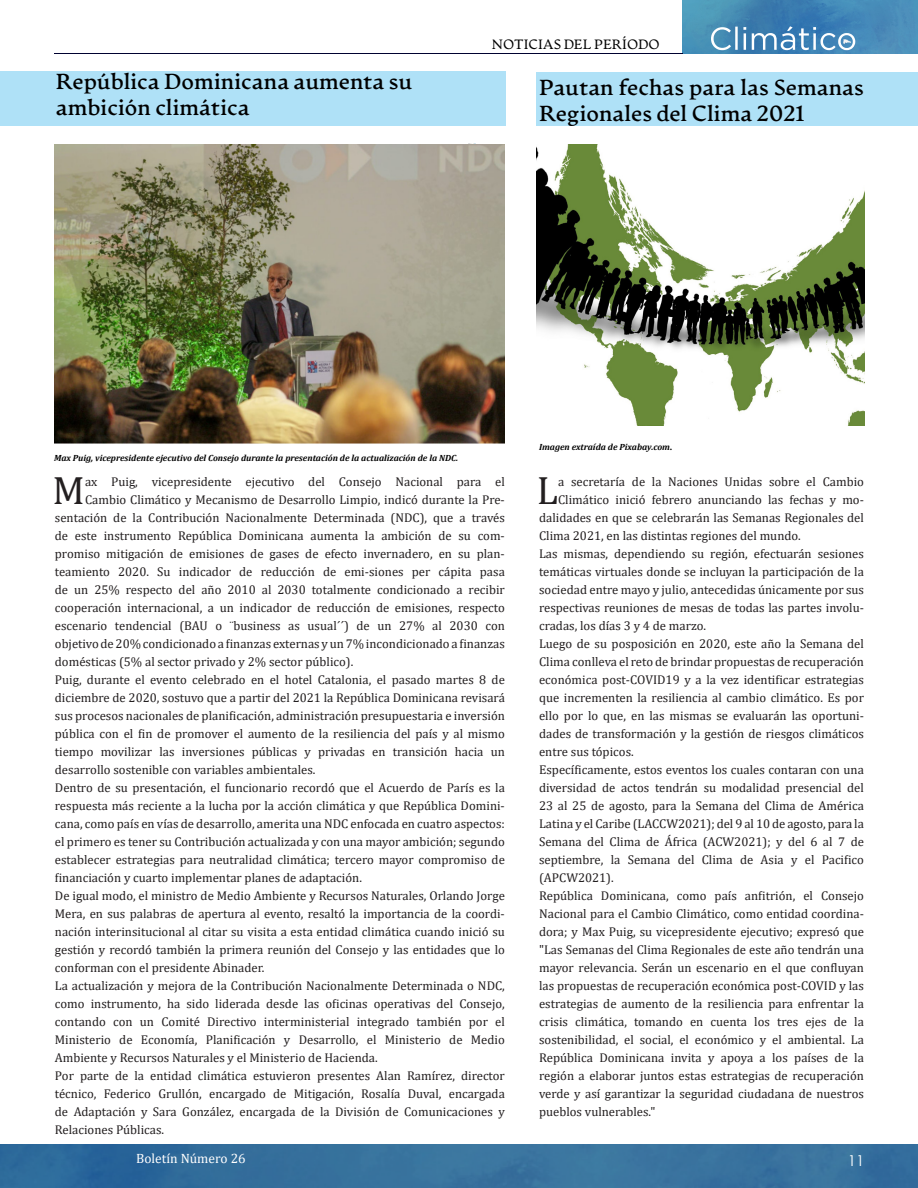
<style>
.page{position:relative;width:918px;height:1188px;background:#fff}
.page>*{position:absolute;margin:0;border:0;box-sizing:border-box;transform-origin:0 0}
.t1{font:39.75px "Cambria";color:#231f20}
.t2{font:21.75px/25.7px "Artifex CF Bold";letter-spacing:-.005em;color:#000}
.t3{font:15px "Century Gothic";color:#fff}
.t4{font:13.5px "Artifex CF Regular";color:#000}
.t5{font:13.5px "Cambria";color:#fff}
.t6{font:12.75px/18px "Cambria";color:#231f20;text-align:justify}
.t7{font:italic 700 9px "Cambria";color:#000}
.s1{font-family:"Century Gothic"}
</style>
<div class="page">
<img style="left:683px;top:1px;width:235px;height:53px">
<div style="left:0;top:1145px;width:918px;height:43px;background:linear-gradient(to right,#2e6a9a,#3d75a0)"></div>
<svg style="left:711px;top:26px;width:144px;height:24px;background:#6a9dc4"></svg>
<div style="left:0;top:72px;width:506px;height:54px;background:#afe1f7"></div>
<div style="left:536px;top:72px;width:382px;height:54px;background:#afe1f7"></div>
<img style="left:536px;top:145px;width:329px;height:280px">
<img style="left:55px;top:144px;width:450px;height:300px">
<p class="t2" style="left:56px;top:70px;width:358px">República Dominicana aumenta su</p>
<p class="t2" style="left:56px;top:96px;width:195px">ambición climática</p>
<p class="t4" style="left:492px;top:36px;width:169px">NOTICIAS DEL PERÍODO</p>
<p class="t2" style="left:539px;top:76px;width:326px">Pautan fechas para las Semanas<br>Regionales del Clima 2021</p>
<p class="t7" style="left:54px;top:452px;width:406px">Max Puig, vicepresidente ejecutivo del Consejo durante la presentación de la actualización de la NDC.</p>
<p class="t7" style="left:539px;top:440px;width:135px">Imagen extraída de Pixabay.com<span class="s1">.</span></p>
<p class="t1" style="left:53px;top:467px;width:34px">M</p>
<p class="t6" style="left:85px;top:473px;width:421px">ax Puig, vicepresidente ejecutivo del Consejo Nacional para el</p>
<p class="t6" style="left:85px;top:491px;width:421px">Cambio Climático y Mecanismo de Desarrollo Limpio, indicó durante la Pre-</p>
<p class="t6" style="left:55px;top:509px;width:452px">sentación de la Contribución Nacionalmente Determinada (NDC), que a través de este instrumento República Dominicana aumenta la ambición de su com&shy;promiso mitigación de emisiones de gases de efecto invernadero, en su plan&shy;teamiento 2020. Su indicador de reducción de emi-siones per cápita pasa de un 25% respecto del año 2010 al 2030 totalmente condicionado a recibir</p>
<p class="t6" style="left:55px;top:599px;width:451px">cooperación internacional, a un indicador de reducción de emisiones, respecto</p>
<p class="t6" style="left:55px;top:617px;width:452px">escenario tendencial (BAU o ¨business as usual´´) de un 27% al 2030 con</p>
<p class="t6" style="left:55px;top:635px;width:452px">objetivo de 20% condicionado a finanzas externas y un 7% incondicionado a finanzas</p>
<p class="t6" style="left:55px;top:653px;width:300px">domésticas (5% al sector privado y 2% sector público).</p>
<p class="t6" style="left:55px;top:671px;width:452px">Puig, durante el evento celebrado en el hotel Catalonia, el pasado martes 8 de</p>
<p class="t6" style="left:55px;top:689px;width:452px">diciembre de 2020, sostuvo que a partir del 2021 la República Dominicana revisará sus procesos nacionales de planificación, administración presupuestaria e inversión pública con el fin de promover el aumento de la resiliencia del país y al mismo</p>
<p class="t6" style="left:55px;top:743px;width:452px">tiempo movilizar las inversiones públicas y privadas en transición hacia un</p>
<p class="t6" style="left:55px;top:761px;width:262px">desarrollo sostenible con variables ambientales.</p>
<p class="t6" style="left:55px;top:779px;width:451px">Dentro de su presentación, el funcionario recordó que el Acuerdo de París es la</p>
<p class="t6" style="left:55px;top:797px;width:452px">respuesta más reciente a la lucha por la acción climática y que República Domini&shy;cana, como país en vías de desarrollo, amerita una NDC enfocada en cuatro aspectos: el primero es tener su Contribución actualizada y con una mayor ambición; segundo establecer estrategias para neutralidad climática; tercero mayor compromiso de</p>
<p class="t6" style="left:55px;top:869px;width:309px">financiación y cuarto implementar planes de adaptación.</p>
<p class="t6" style="left:55px;top:887px;width:452px">De igual modo, el ministro de Medio Ambiente y Recursos Naturales, Orlando Jorge Mera, en sus palabras de apertura al evento, resaltó la importancia de la coordi&shy;nación interinsitucional al citar su visita a esta entidad climática cuando inició su gestión y recordó también la primera reunión del Consejo y las entidades que lo conforman con el presidente Abinader.</p>
<p class="t6" style="left:55px;top:977px;width:452px">La actualización y mejora de la Contribución Nacionalmente Determinada o NDC, como instrumento, ha sido liderada desde las oficinas operativas del Consejo,</p>
<p class="t6" style="left:55px;top:1013px;width:451px">contando con un Comité Directivo interministerial integrado también por el</p>
<p class="t6" style="left:55px;top:1031px;width:452px">Ministerio de Economía, Planificación y Desarrollo, el Ministerio de Medio</p>
<p class="t6" style="left:55px;top:1049px;width:324px">Ambiente y Recursos Naturales y el Ministerio de Hacienda.</p>
<p class="t6" style="left:55px;top:1067px;width:452px">Por parte de la entidad climática estuvieron presentes Alan Ramírez, director</p>
<p class="t6" style="left:55px;top:1085px;width:451px">técnico, Federico Grullón, encargado de Mitigación, Rosalía Duval, encargada de Adaptación y Sara González, encargada de la División de Comunicaciones y</p>
<p class="t6" style="left:55px;top:1121px;width:111px">Relaciones Públicas.</p>
<p class="t6" style="left:539px;top:473px;width:326px;text-align:right">a secretaría de la Naciones Unidas sobre el Cambio<br>Climático inició febrero anunciando las fechas y mo&shy;dalidades en que se celebrarán las Semanas Regionales del</p>
<p class="t6" style="left:539px;top:527px;width:263px">Clima 2021, en las distintas regiones del mundo.</p>
<p class="t6" style="left:539px;top:545px;width:326px">Las mismas, dependiendo su región, efectuarán sesiones temáticas virtuales donde se incluyan la participación de la sociedad entre mayo y julio, antecedidas únicamente por sus respectivas reuniones de mesas de todas las partes involu&shy;cradas, los días 3 y 4 de marzo.</p>
<p class="t6" style="left:539px;top:635px;width:326px">Luego de su posposición en 2020, este año la Semana del</p>
<p class="t6" style="left:539px;top:653px;width:326px">Clima conlleva el reto de brindar propuestas de recuperación económica post-COVID19 y a la vez identificar estrategias que incrementen la resiliencia al cambio climático. Es por ello por lo que, en las mismas se evaluarán las oportuni&shy;dades de transformación y la gestión de riesgos climáticos entre sus tópicos.</p>
<p class="t6" style="left:539px;top:761px;width:326px">Específicamente, estos eventos los cuales contaran con una diversidad de actos tendrán su modalidad presencial del 23 al 25 de agosto, para la Semana del Clima de América</p>
<p class="t6" style="left:539px;top:815px;width:326px">Latina y el Caribe (LACCW2021); del 9 al 10 de agosto, para la</p>
<p class="t6" style="left:539px;top:833px;width:326px">Semana del Clima de África (ACW2021); y del 6 al 7 de septiembre, la Semana del Clima de Asia y el Pacifico (APCW2021).</p>
<p class="t6" style="left:539px;top:887px;width:326px">República Dominicana, como país anfitrión, el Consejo Nacional para el Cambio Climático, como entidad coordina&shy;dora; y Max Puig, su vicepresidente ejecutivo; expresó que "Las Semanas del Clima Regionales de este año tendrán una mayor relevancia. Serán un escenario en el que confluyan las propuestas de recuperación económica post-COVID y las</p>
<p class="t6" style="left:539px;top:995px;width:326px">estrategias de aumento de la resiliencia para enfrentar la</p>
<p class="t6" style="left:539px;top:1013px;width:326px">crisis climática, tomando en cuenta los tres ejes de la sostenibilidad, el social, el económico y el ambiental. La República Dominicana invita y apoya a los países de la región a elaborar juntos estas estrategias de recuperación verde y así garantizar la seguridad ciudadana de nuestros pueblos vulnerables."</p>
<p class="t1" style="left:537px;top:467px;width:23px">L</p>
<p class="t5" style="left:136px;top:1150px;width:111px">Boletín Número 26</p>
<p class="t3" style="left:848px;top:1151px;width:18px">11</p>
</div>
